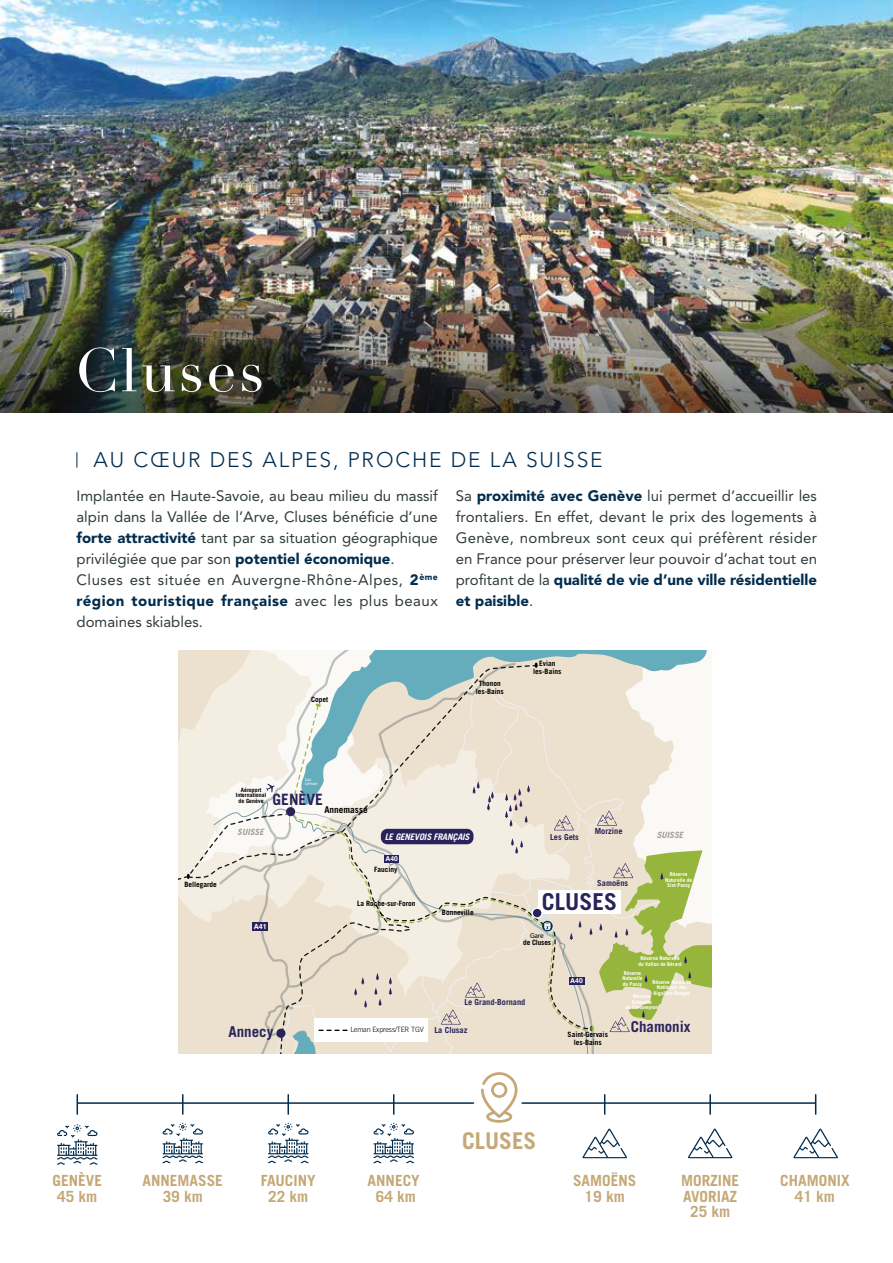
<style>
.page{position:relative;width:893px;height:1263px;background:#fff}
.page>*{position:absolute;margin:0;border:0;box-sizing:border-box;transform-origin:0 0}
.t1{font:60px "Didot";letter-spacing:.04em;color:#fff}
.t2{font:700 23.25px "Trade Gothic LT Std";color:#29235c}
.t3{font:700 23.1px "Trade Gothic LT Std";color:#c5a877}
.t4{font:300 21px "Avenir LT Std";letter-spacing:.09em;color:#022c4d}
.t5{font:700 15.6px "Trade Gothic LT Std";color:#29235c}
.t6{font:700 15.45px/15.6px "Trade Gothic LT Std";color:#c5a877;text-align:center}
.t7{font:15px/21px "Avenir LT Std";color:#303b3b}
.t8{font:700 15px "Trade Gothic LT Std";color:#29235c}
.t9{font:700 9.3px "Trade Gothic LT Std";color:#000}
.t10{font:italic 700 9px "Trade Gothic LT Std";letter-spacing:-.015em;color:#fff}
.t11{font:italic 700 8.7px "Trade Gothic LT Std";color:#9d9d9c}
.t12{font:700 8.25px "Trade Gothic LT Std";color:#29235c}
.t13{font:700 7.35px/7.9px "Trade Gothic LT Std";color:#000;text-align:center}
.t14{font:700 7.35px "Trade Gothic LT Std";letter-spacing:-.025em;color:#010202}
.t15{font:italic 300 7.35px "Trade Gothic LT Std";color:#010202}
.t16{font:300 7.2px "Trade Gothic";letter-spacing:-.025em;color:#010202}
.t17{font:700 7.2px "Helvetica";color:#fff}
.t18{font:700 6.9px "Helvetica";color:#fff}
.t19{font:700 6.75px "Helvetica";color:#fff}
.t20{font:700 5.85px/5.8px "Trade Gothic LT Std";color:#000;text-align:center}
.t21{font:700 5.4px/5.4px "Trade Gothic LT Std";color:#fff;text-align:center}
.t22{font:4.5px/4.5px "Trade Gothic LT Std Bd 2 Obl";color:#fff}
.s1{font-weight:900;color:#022c4d}
</style>
<div class="page">
<img style="left:0;top:0;width:893px;height:196px">
<img style="left:0;top:196px;width:893px;height:216px">
<svg style="left:179px;top:651px;width:533px;height:403px;background:#e0dece"></svg>
<hr style="left:78px;top:1102px;width:395px;height:2px;background:#022c4d">
<hr style="left:522px;top:1102px;width:293px;height:2px;background:#022c4d">
<svg style="left:582px;top:1128px;width:45px;height:30px"></svg>
<svg style="left:688px;top:1128px;width:44px;height:30px"></svg>
<svg style="left:793px;top:1128px;width:45px;height:30px"></svg>
<svg style="left:481px;top:1072px;width:36px;height:51px"></svg>
<svg style="left:374px;top:1123px;width:40px;height:40px"></svg>
<svg style="left:268px;top:1123px;width:40px;height:40px"></svg>
<svg style="left:163px;top:1123px;width:40px;height:40px"></svg>
<svg style="left:77px;top:1095px;width:1px;height:19px"></svg>
<svg style="left:287px;top:1095px;width:2px;height:19px"></svg>
<svg style="left:393px;top:1095px;width:1px;height:19px"></svg>
<svg style="left:182px;top:1095px;width:2px;height:19px"></svg>
<svg style="left:604px;top:1095px;width:1px;height:19px"></svg>
<svg style="left:57px;top:1124px;width:41px;height:41px"></svg>
<svg style="left:709px;top:1095px;width:2px;height:19px"></svg>
<svg style="left:815px;top:1095px;width:1px;height:19px"></svg>
<svg style="left:77px;top:452px;width:1px;height:16px"></svg>
<h1 class="t1" style="left:75px;top:334px;width:191px">Cluses</h1>
<h3 class="t4" style="left:94px;top:447px;width:511px">AU CŒUR DES ALPES, PROCHE DE LA SUISSE</h3>
<p class="t7" style="left:77px;top:486px;width:363px">Implantée en Haute-Savoie, au beau milieu du massif alpin dans la Vallée de l’Arve, Cluses bénéficie d’une <span class="s1">forte attractivité</span> tant par sa situation géographique privilégiée que par son <span class="s1">potentiel économique</span>.<br>Cluses est située en Auvergne-Rhône-Alpes, <span class="s1">2</span><sup>ème </sup><span class="s1">région touristique française</span> avec les plus beaux domaines skiables.</p>
<p class="t7" style="left:456px;top:486px;width:363px;text-align:justify">Sa <span class="s1">proximité avec Genève</span> lui permet d’accueillir les frontaliers. En effet, devant le prix des logements à Genève, nombreux sont ceux qui préfèrent résider en France pour préserver leur pouvoir d’achat tout en profitant de la <span class="s1">qualité de vie d’une ville résidentielle et paisible</span>.</p>
<p class="t13" style="left:311px;top:695px;width:19px">Copet</p>
<p class="t22" style="left:305px;top:777px;width:14px;rotate:-1deg">Lac<br>Léman</p>
<p class="t20" style="left:236px;top:786px;width:32px">Aéroport<br>International de Genève</p>
<p class="t5" style="left:273px;top:790px;width:52px">GENÈVE</p>
<p class="t9" style="left:324px;top:804px;width:45px">Annemasse</p>
<p class="t13" style="left:476px;top:679px;width:30px">Thonon les-Bains</p>
<p class="t13" style="left:533px;top:659px;width:30px">Evian les-Bains</p>
<p class="t12" style="left:595px;top:826px;width:29px">Morzine</p>
<p class="t11" style="left:237px;top:827px;width:28px">SUISSE</p>
<p class="t11" style="left:657px;top:829px;width:28px">SUISSE</p>
<p class="t10" style="left:385px;top:831px;width:86px">LE GENEVOIS FRANÇAIS</p>
<p class="t12" style="left:550px;top:832px;width:30px">Les Gets</p>
<p class="t6" style="left:52px;top:1172px;width:51px">GENÈVE<br>45 km</p>
<p class="t19" style="left:385px;top:853px;width:14px">A40</p>
<p class="t13" style="left:184px;top:880px;width:34px">Bellegarde</p>
<p class="t13" style="left:374px;top:865px;width:25px">Fauciny</p>
<p class="t13" style="left:357px;top:899px;width:60px">La Roche-sur-Foron</p>
<p class="t13" style="left:442px;top:908px;width:33px">Bonneville</p>
<p class="t12" style="left:597px;top:878px;width:32px">Samoëns</p>
<h2 class="t2" style="left:542px;top:887px;width:77px">CLUSES</h2>
<p class="t21" style="left:665px;top:872px;width:28px">Réserve<br>Naturelle de<br>Sixt-Passy</p>
<p class="t17" style="left:254px;top:921px;width:15px">A41</p>
<p class="t15" style="left:530px;top:931px;width:15px">Gare</p>
<p class="t14" style="left:523px;top:938px;width:29px">de Cluses</p>
<p class="t12" style="left:464px;top:997px;width:63px">Le Grand-Bornand</p>
<p class="t18" style="left:570px;top:975px;width:14px">A40</p>
<p class="t21" style="left:638px;top:956px;width:45px">Réserve Naturelle du Vallon de Bérard</p>
<p class="t21" style="left:652px;top:979px;width:41px">Réserve Naturelle<br>Nationale des<br>Aiguilles Rouges</p>
<p class="t21" style="left:622px;top:970px;width:22px;text-align:left">Réserve<br>Naturelle de Passy</p>
<p class="t21" style="left:625px;top:993px;width:34px">Réserve<br>Naturelle<br>de Carlaveyron</p>
<p class="t8" style="left:228px;top:1023px;width:46px">Annecy</p>
<p class="t16" style="left:350px;top:1026px;width:75px">Leman Express/TER TGV</p>
<p class="t12" style="left:435px;top:1025px;width:34px">La Clusaz</p>
<p class="t13" style="left:568px;top:1031px;width:42px">Saint-Gervais les-Bains</p>
<p class="t8" style="left:631px;top:1017px;width:61px">Chamonix</p>
<h3 class="t3" style="left:462px;top:1127px;width:76px">CLUSES</h3>
<p class="t6" style="left:143px;top:1172px;width:82px">ANNEMASSE<br>39 km</p>
<p class="t6" style="left:261px;top:1172px;width:57px">FAUCINY<br>22 km</p>
<p class="t6" style="left:368px;top:1172px;width:54px">ANNECY<br>64 km</p>
<p class="t6" style="left:573px;top:1172px;width:65px">SAMOËNS<br>19 km</p>
<p class="t6" style="left:780px;top:1172px;width:71px">CHAMONIX<br>41 km</p>
<p class="t6" style="left:681px;top:1172px;width:60px">MORZINE<br>AVORIAZ<br>25 km</p>
</div>
